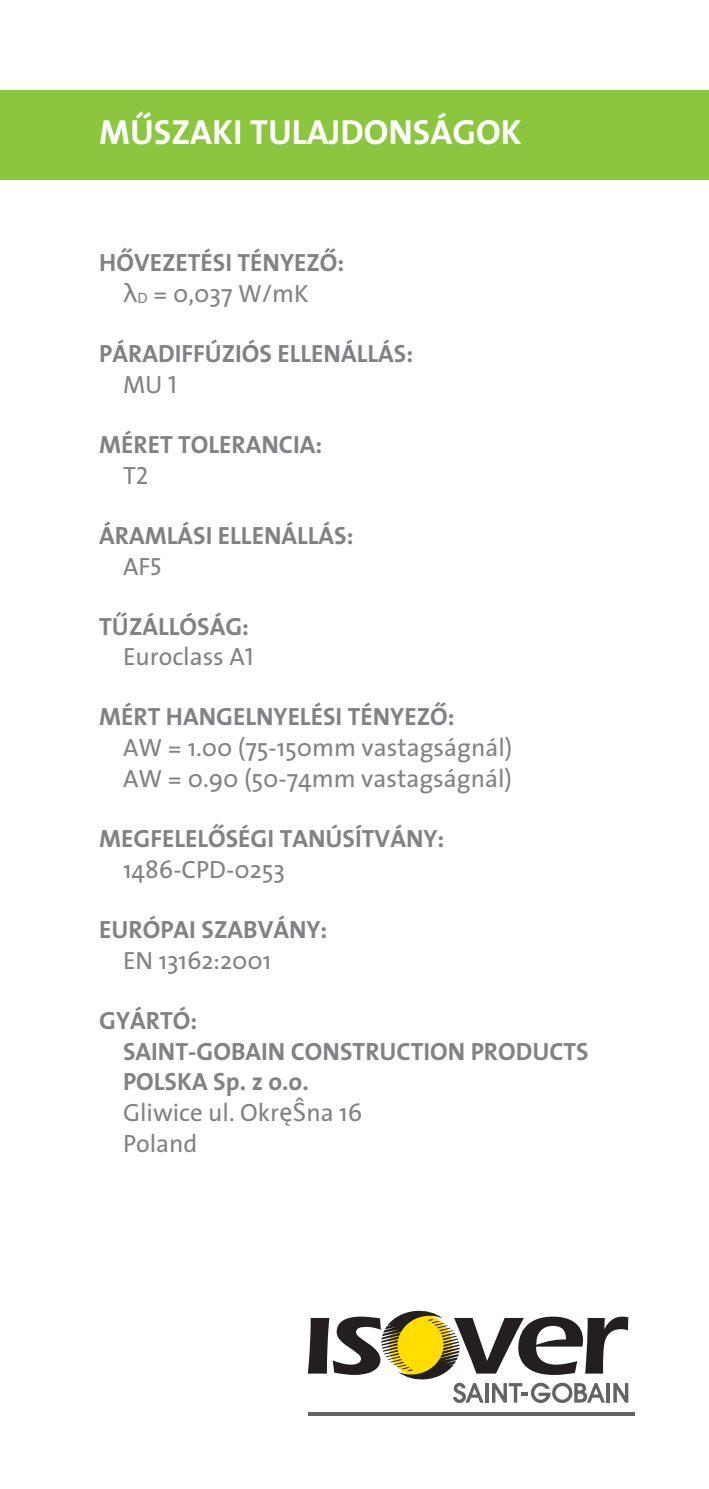
<style>
.page{position:relative;width:709px;height:1489px;background:#fff}
.page>*{position:absolute;margin:0;border:0;box-sizing:border-box;transform-origin:0 0}
.t1{font:35px "The Sans Bold Plain H";color:#fff}
.t2{font:25px/30.8px "The Sans Bold Plain H";color:#808285}
.t3{font:25px/30.8px "The Sans Plain H";color:#808285}
.t4{font:25px "The Sans Caps H";color:#808285}
.s1{font-family:"Lucida Grande"}
.s2{font-size:15px}
.s3{font-family:"The Sans Caps H"}
</style>
<div class="page">
<div style="left:0;top:90px;width:709px;height:89px;background:#8bc63e"></div>
<svg style="left:308px;top:1310px;width:320px;height:92px"></svg>
<svg style="left:308px;top:1412px;width:327px;height:3px"></svg>
<h1 class="t1" style="left:99px;top:118px;width:424px">MÛSZAKI TULAJDONSÁGOK</h1>
<p class="t2" style="left:99px;top:250px;width:246px">HÔVEZETÉSI TÉNYEZÔ:</p>
<p class="t3" style="left:123px;top:280px;width:187px"><span class="s1">λ</span><span class="s2">D</span> = 0,037 W/mK</p>
<p class="t2" style="left:99px;top:340px;width:315px">PÁRADIFFÚZIÓS ELLENÁLLÁS:</p>
<p class="t3" style="left:123px;top:371px;width:55px">MU<span class="s3">1</span></p>
<p class="t2" style="left:99px;top:431px;width:224px">MÉRET TOLERANCIA:</p>
<p class="t4" style="left:123px;top:467px;width:27px">T2</p>
<p class="t2" style="left:99px;top:522px;width:256px">ÁRAMLÁSI ELLENÁLLÁS:</p>
<p class="t4" style="left:123px;top:557px;width:40px">AF5</p>
<p class="t2" style="left:99px;top:613px;width:151px">TÛZÁLLÓSÁG:</p>
<p class="t3" style="left:123px;top:644px;width:132px">Euroclass A<span class="s3">1</span></p>
<p class="t2" style="left:99px;top:704px;width:357px">MÉRT HANGELNYELÉSI TÉNYEZÔ:</p>
<p class="t3" style="left:123px;top:734px;width:391px">AW = 1.00 (75-150mm vastagságnál)<br>AW = 0.90 (50-74mm vastagságnál)</p>
<p class="t2" style="left:99px;top:825px;width:346px">MEGFELELÔSÉGI TANÚSÍTVÁNY:</p>
<p class="t3" style="left:123px;top:856px;width:163px">1486-CPD-0253</p>
<p class="t2" style="left:99px;top:916px;width:230px">EURÓPAI SZABVÁNY:</p>
<p class="t3" style="left:123px;top:947px;width:150px">EN 13162:2001</p>
<p class="t2" style="left:123px;top:1007px;width:467px;text-indent:-24px">GYÁRTÓ:<br>SAINT-GOBAIN CONSTRUCTION PRODUCTS<br>POLSKA Sp. z o.o.</p>
<p class="t3" style="left:123px;top:1099px;width:241px">Gliwice ul. Okr<span class="s1">ęŜ</span>na 16<br>Poland</p>
</div>
